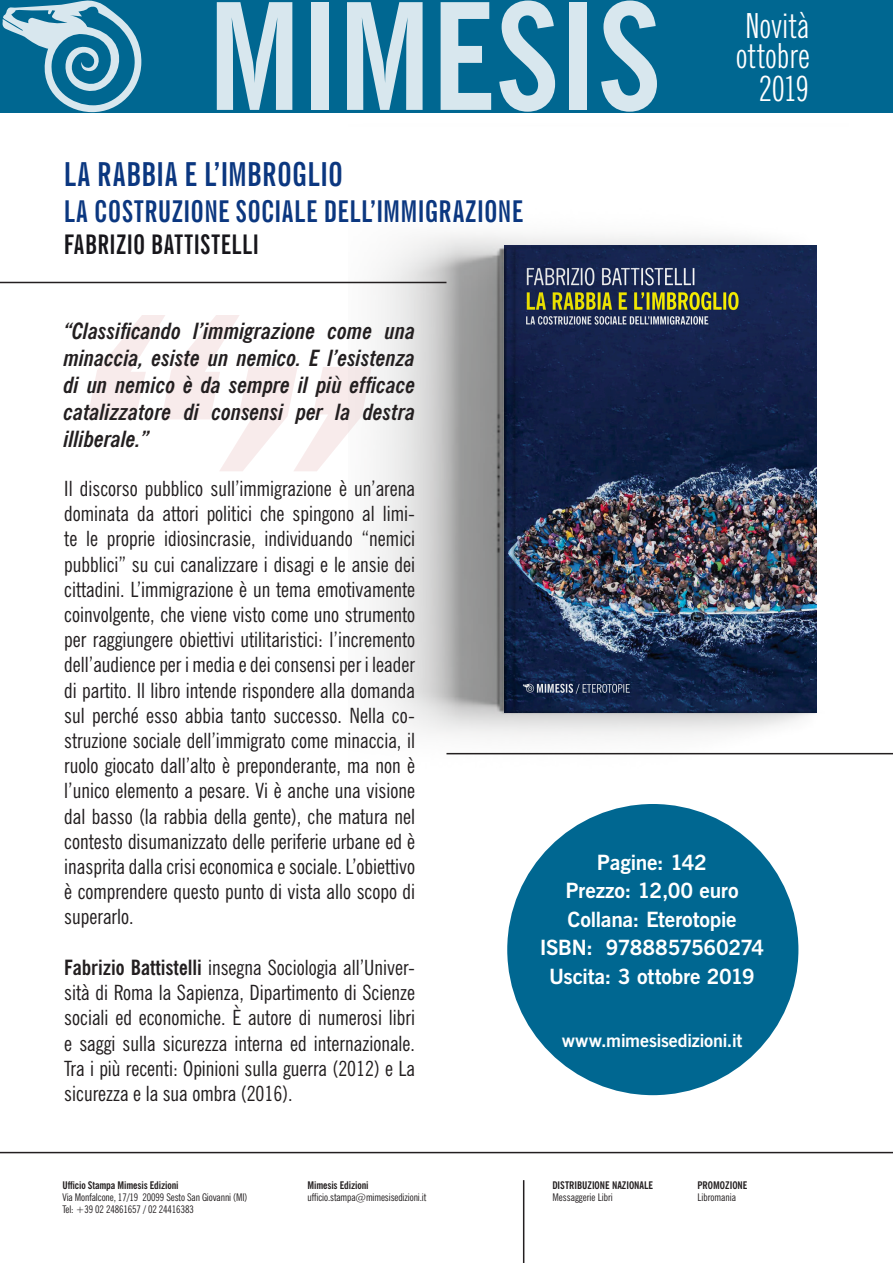
<style>
.page{position:relative;width:893px;height:1263px;background:#fff}
.page>*{position:absolute;margin:0;border:0;box-sizing:border-box;transform-origin:0 0}
.t1{font:extra-condensed 34.5px "News Gothic BT";letter-spacing:.005em;color:#fff}
.t2{font:700 extra-condensed 33px "News Gothic BT";letter-spacing:.01em;color:#0b3780}
.t3{font:700 extra-condensed 30px "News Gothic BT";letter-spacing:.015em;color:#0b3780}
.t4{font:700 extra-condensed 27px "News Gothic BT";letter-spacing:.025em;color:#17161b}
.t5{font:italic 700 condensed 22.5px/27px "News Gothic BT";color:#231f20;text-align:justify}
.t6{font:condensed 21px/25.2px "News Gothic BT";color:#231f20;text-align:justify}
.t7{font:700 21px "News Gothic BT";letter-spacing:-.01em;color:#fff}
.t8{font:700 18px "News Gothic BT";letter-spacing:-.01em;color:#fff}
.t9{font:condensed 10.5px "News Gothic BT";letter-spacing:-.01em;color:#231f20}
.t10{font:700 condensed 10.5px "News Gothic BT";letter-spacing:-.01em;color:#231f20}
.s1{font-weight:700}
</style>
<div class="page">
<div style="left:507px;top:804px;width:291px;height:291px;background:#006791;border-radius:50%"></div>
<svg style="left:87px;top:315px;width:261px;height:156px"></svg>
<div style="left:0;top:0;width:893px;height:113px;background:#006791"></div>
<img style="left:348px;top:100px;width:501px;height:655px">
<hr style="left:0;top:282px;width:446px;height:1px;background:#231f20">
<div style="left:505px;top:12px;width:304px;height:89px;background:#006791"></div>
<hr style="left:446px;top:753px;width:447px;height:1px;background:#231f20">
<hr style="left:0;top:1152px;width:893px;height:1px;background:#231f20">
<hr style="left:523px;top:1180px;width:1px;height:83px;background:#231f20">
<svg style="left:217px;top:2px;width:75px;height:108px"></svg>
<div style="left:311px;top:2px;width:18px;height:108px;background:#d8e7ee"></div>
<svg style="left:347px;top:2px;width:76px;height:108px"></svg>
<svg style="left:441px;top:2px;width:50px;height:108px"></svg>
<svg style="left:499px;top:1px;width:56px;height:111px"></svg>
<div style="left:569px;top:2px;width:18px;height:108px;background:#d8e7ee"></div>
<svg style="left:601px;top:1px;width:56px;height:111px"></svg>
<svg style="left:2px;top:0;width:140px;height:113px"></svg>
<img style="left:504px;top:246px;width:312px;height:467px">
<p class="t2" style="left:64px;top:154px;width:281px">LA RABBIA E L’IMBROGLIO</p>
<p class="t3" style="left:64px;top:193px;width:461px">LA COSTRUZIONE SOCIALE DELL’IMMIGRAZIONE</p>
<p class="t4" style="left:64px;top:228px;width:197px">FABRIZIO BATTISTELLI</p>
<p class="t1" style="left:745px;top:5px;width:66px">Novità</p>
<p class="t1" style="left:736px;top:35px;width:75px">ottobre</p>
<p class="t1" style="left:759px;top:68px;width:52px">2019</p>
<p class="t5" style="left:64px;top:317px;width:353px">“Classificando l’immigrazione come una minaccia, esiste un nemico. E l’esistenza di un nemico è da sempre il più efficace catalizzatore di consensi per la destra illiberale.”</p>
<p class="t6" style="left:64px;top:476px;width:352px">Il discorso pubblico sull’immigrazione è un’arena dominata da attori politici che spingono al limi&shy;te le proprie idiosincrasie, individuando “nemici pubblici” su cui canalizzare i disagi e le ansie dei cittadini. L’immigrazione è un tema emotivamente coinvolgente, che viene visto come uno strumento per raggiungere obiettivi utilitaristici: l’incremento dell’audience per i media e dei consensi per i leader di partito. Il libro intende rispondere alla domanda sul perché esso abbia tanto successo. Nella co&shy;struzione sociale dell’immigrato come minaccia, il ruolo giocato dall’alto è preponderante, ma non è l’unico elemento a pesare. Vi è anche una visione dal basso (la rabbia della gente), che matura nel contesto disumanizzato delle periferie urbane ed è inasprita dalla crisi economica e sociale. L’obiettivo è comprendere questo punto di vista allo scopo di superarlo.</p>
<p class="t6" style="left:64px;top:955px;width:352px"><span class="s1">Fabrizio Battistelli</span> insegna Sociologia all’Univer&shy;sità di Roma la Sapienza, Dipartimento di Scienze sociali ed economiche. È autore di numerosi libri e saggi sulla sicurezza interna ed internazionale.<br>Tra i più recenti: Opinioni sulla guerra (2012) e La sicurezza e la sua ombra (2016).</p>
<p class="t7" style="left:597px;top:849px;width:112px">Pagine: 142</p>
<p class="t7" style="left:565px;top:878px;width:175px">Prezzo: 12,00 euro</p>
<p class="t7" style="left:567px;top:906px;width:171px">Collana: Eterotopie</p>
<p class="t7" style="left:540px;top:935px;width:226px">ISBN: 9788857560274</p>
<p class="t7" style="left:549px;top:963px;width:207px">Uscita: 3 ottobre 2019</p>
<p class="t8" style="left:562px;top:1029px;width:182px">www.mimesisedizioni.it</p>
<p class="t10" style="left:63px;top:1178px;width:118px">Ufficio Stampa Mimesis Edizioni</p>
<p class="t9" style="left:63px;top:1190px;width:186px">Via Monfalcone, 17/19 20099 Sesto San Giovanni (MI)</p>
<p class="t9" style="left:63px;top:1202px;width:133px">Tel: +39 02 24861657 / 02 24416383</p>
<p class="t10" style="left:307px;top:1178px;width:63px">Mimesis Edizioni</p>
<p class="t9" style="left:307px;top:1190px;width:120px">ufficio.stampa@mimesisedizioni.it</p>
<p class="t10" style="left:552px;top:1179px;width:102px">DISTRIBUZIONE NAZIONALE</p>
<p class="t9" style="left:552px;top:1191px;width:62px">Messaggerie Libri</p>
<p class="t10" style="left:697px;top:1179px;width:52px">PROMOZIONE</p>
<p class="t9" style="left:697px;top:1191px;width:40px">Libromania</p>
</div>
